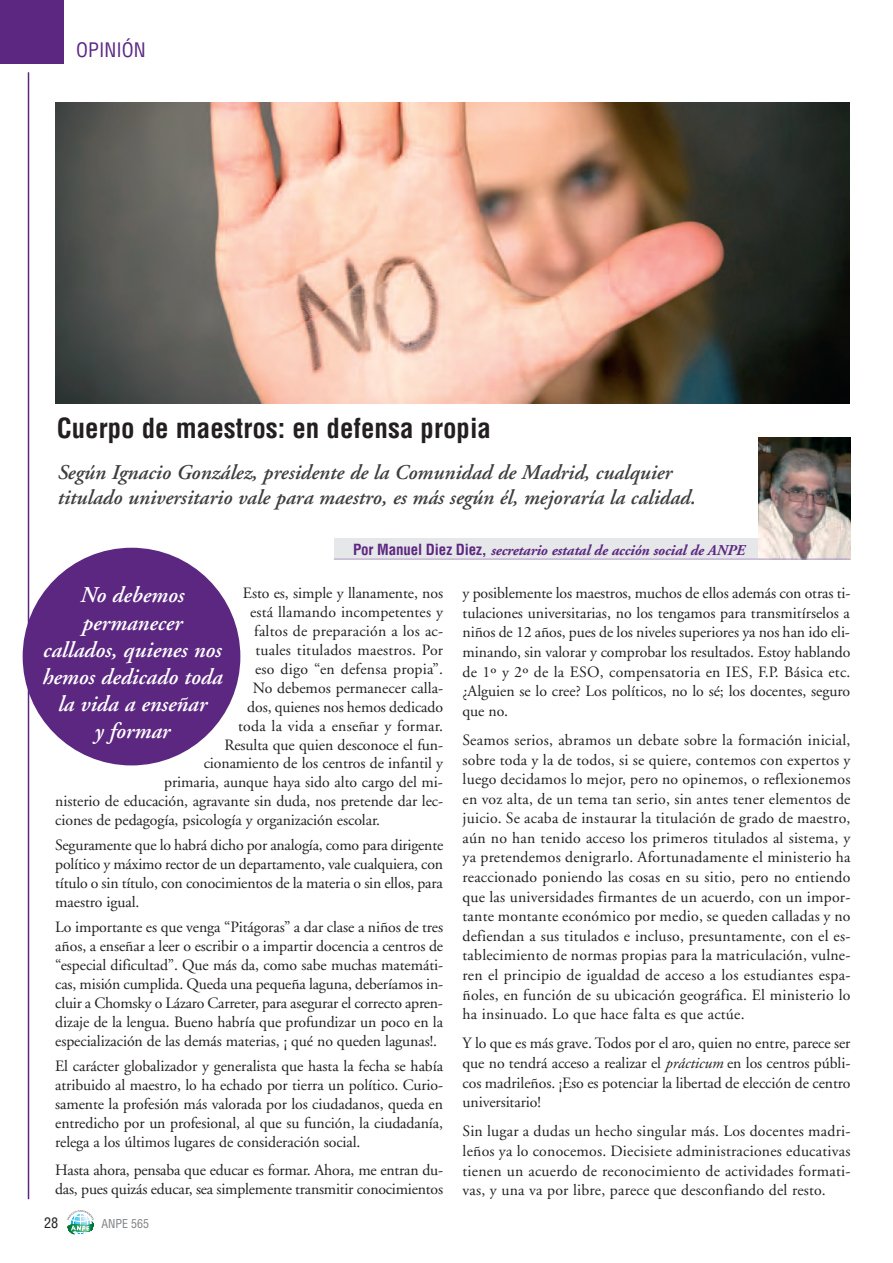
<style>
.page{position:relative;width:893px;height:1263px;background:#fff}
.page>*{position:absolute;margin:0;border:0;box-sizing:border-box;transform-origin:0 0}
.t1{font:700 condensed 27px "Helvetica";color:#231f20}
.t2{font:italic 600 22.5px/27px "Adobe Garamond";color:#fff;text-align:center}
.t3{font:italic 600 21px/25.2px "Adobe Garamond";color:#3e3e3f}
.t4{font:condensed 19.5px "Helvetica";color:#5c2781}
.t5{font:15.75px/19.6px "Adobe Garamond";letter-spacing:-.005em;color:#231f20;text-align:justify}
.t6{font:15.75px "Adobe Garamond";letter-spacing:.015em;color:#231f20}
.t7{font:italic 700 15px "Adobe Garamond";letter-spacing:-.01em;color:#5c2781}
.t8{font:condensed 14.25px "Helvetica";color:#231f20}
.t9{font:condensed 12px "Helvetica";color:#808285}
.s1{font-family:"Helvetica";font-style:normal;font-stretch:condensed}
.s2{font-style:italic}
</style>
<div class="page">
<div style="left:0;top:0;width:64px;height:64px;background:#5c2781"></div>
<hr style="left:28px;top:72px;width:1px;height:1127px;background:#5c2781">
<svg style="left:67px;top:1210px;width:27px;height:25px"></svg>
<div style="left:334px;top:538px;width:516px;height:21px;background:#e6e7e9"></div>
<img style="left:758px;top:437px;width:92px;height:122px">
<hr style="left:334px;top:559px;width:516px;height:1px;background:#ab95c0">
<img style="left:55px;top:102px;width:795px;height:301px">
<div style="left:23px;top:548px;width:217px;height:217px;background:#5c2781;border-radius:50%"></div>
<p class="t4" style="left:76px;top:39px;width:71px">OPINIÓN</p>
<h1 class="t1" style="left:57px;top:413px;width:436px">Cuerpo de maestros: en defensa propia</h1>
<h3 class="t3" style="left:57px;top:462px;width:640px">Según Ignacio González, presidente de la Comunidad de Madrid, cualquier titulado universitario vale para maestro, es más según él, mejoraría la calidad.</h3>
<p class="t7" style="left:353px;top:544px;width:393px"><span class="s1">Por Manuel Diez Diez,</span> secretario estatal de acción social de ANPE</p>
<h2 class="t2" style="left:41px;top:584px;width:182px">No debemos permanecer<br>callados, quienes nos hemos dedicado toda la vida a enseñar<br>y formar</h2>
<p class="t5" style="left:243px;top:585px;width:202px">Esto es, simple y llanamente, nos</p>
<p class="t5" style="left:250px;top:604px;width:194px">está llamando incompetentes y</p>
<p class="t6" style="left:254px;top:625px;width:190px">faltos de preparación a los ac-</p>
<p class="t6" style="left:255px;top:644px;width:189px">tuales titulados maestros. Por</p>
<p class="t6" style="left:255px;top:663px;width:190px">eso digo “en defensa propia”.</p>
<p class="t5" style="left:253px;top:679px;width:192px">No debemos permanecer calla-</p>
<p class="t5" style="left:247px;top:698px;width:197px">dos, quienes nos hemos dedicado</p>
<p class="t6" style="left:238px;top:719px;width:206px">toda la vida a enseñar y formar.</p>
<p class="t5" style="left:225px;top:736px;width:220px">Resulta que quien desconoce el fun-</p>
<p class="t5" style="left:204px;top:755px;width:241px">cionamiento de los centros de infantil y</p>
<p class="t5" style="left:164px;top:774px;width:280px">primaria, aunque haya sido alto cargo del mi-</p>
<p class="t5" style="left:55px;top:793px;width:389px">nisterio de educación, agravante sin duda, nos pretende dar lec-</p>
<p class="t5" style="left:55px;top:812px;width:326px">ciones de pedagogía, psicología y organización escolar.</p>
<p class="t5" style="left:55px;top:837px;width:389px;line-height:18.9px">Seguramente que lo habrá dicho por analogía, como para dirigente político y máximo rector de un departamento, vale cualquiera, con título o sin título, con conocimientos de la materia o sin ellos, para maestro igual.</p>
<p class="t5" style="left:55px;top:919px;width:389px;line-height:18.9px">Lo importante es que venga “Pitágoras” a dar clase a niños de tres años, a enseñar a leer o escribir o a impartir docencia a centros de “especial dificultad”. Que más da, como sabe muchas matemáti&shy;cas, misión cumplida. Queda una pequeña laguna, deberíamos in&shy;cluir a Chomsky o Lázaro Carreter, para asegurar el correcto apren&shy;dizaje de la lengua. Bueno habría que profundizar un poco en la especialización de las demás materias, ¡ qué no queden lagunas!.</p>
<p class="t5" style="left:55px;top:1058px;width:389px;line-height:18.9px">El carácter globalizador y generalista que hasta la fecha se había atribuido al maestro, lo ha echado por tierra un político. Curio - samente la profesión más valorada por los ciudadanos, queda en entredicho por un profesional, al que su función, la ciudadanía, relega a los últimos lugares de consideración social.</p>
<p class="t5" style="left:55px;top:1162px;width:389px;line-height:18.9px">Hasta ahora, pensaba que educar es formar. Ahora, me entran du&shy;das, pues quizás educar, sea simplemente transmitir conocimientos</p>
<p class="t5" style="left:463px;top:585px;width:389px">y posiblemente los maestros, muchos de ellos además con otras ti&shy;tulaciones universitarias, no los tengamos para transmitírselos a niños de 12 años, pues de los niveles superiores ya nos han ido eli&shy;minando, sin valorar y comprobar los resultados. Estoy hablando de 1º y 2º de la ESO, compensatoria en IES, F.P. Básica etc. ¿Alguien se lo cree? Los políticos, no lo sé; los docentes, seguro que no.</p>
<p class="t5" style="left:463px;top:731px;width:389px">Seamos serios, abramos un debate sobre la formación inicial, sobre toda y la de todos, si se quiere, contemos con expertos y luego decidamos lo mejor, pero no opinemos, o reflexionemos en voz alta, de un tema tan serio, sin antes tener elementos de juicio. Se acaba de instaurar la titulación de grado de maestro, aún no han tenido acceso los primeros titulados al sistema, y ya pretendemos denigrarlo. Afortunadamente el ministerio ha reaccionado poniendo las cosas en su sitio, pero no entiendo que las universidades firmantes de un acuerdo, con un impor&shy;tante montante económico por medio, se queden calladas y no defiendan a sus titulados e incluso, presuntamente, con el es&shy;tablecimiento de normas propias para la matriculación, vulne&shy;ren el principio de igualdad de acceso a los estudiantes espa&shy;ñoles, en función de su ubicación geográfica. El ministerio lo ha insinuado. Lo que hace falta es que actúe.</p>
<p class="t5" style="left:463px;top:1035px;width:389px">Y lo que es más grave. Todos por el aro, quien no entre, parece ser que no tendrá acceso a realizar el <span class="s2">prácticum</span> en los centros públi&shy;cos madrileños. ¡Eso es potenciar la libertad de elección de centro universitario!</p>
<p class="t5" style="left:463px;top:1123px;width:389px">Sin lugar a dudas un hecho singular más. Los docentes madri&shy;leños ya lo conocemos. Diecisiete administraciones educativas tienen un acuerdo de reconocimiento de actividades formati&shy;vas, y una va por libre, parece que desconfiando del resto.</p>
<p class="t8" style="left:44px;top:1215px;width:16px">28</p>
<p class="t9" style="left:101px;top:1217px;width:49px">ANPE 565</p>
</div>
